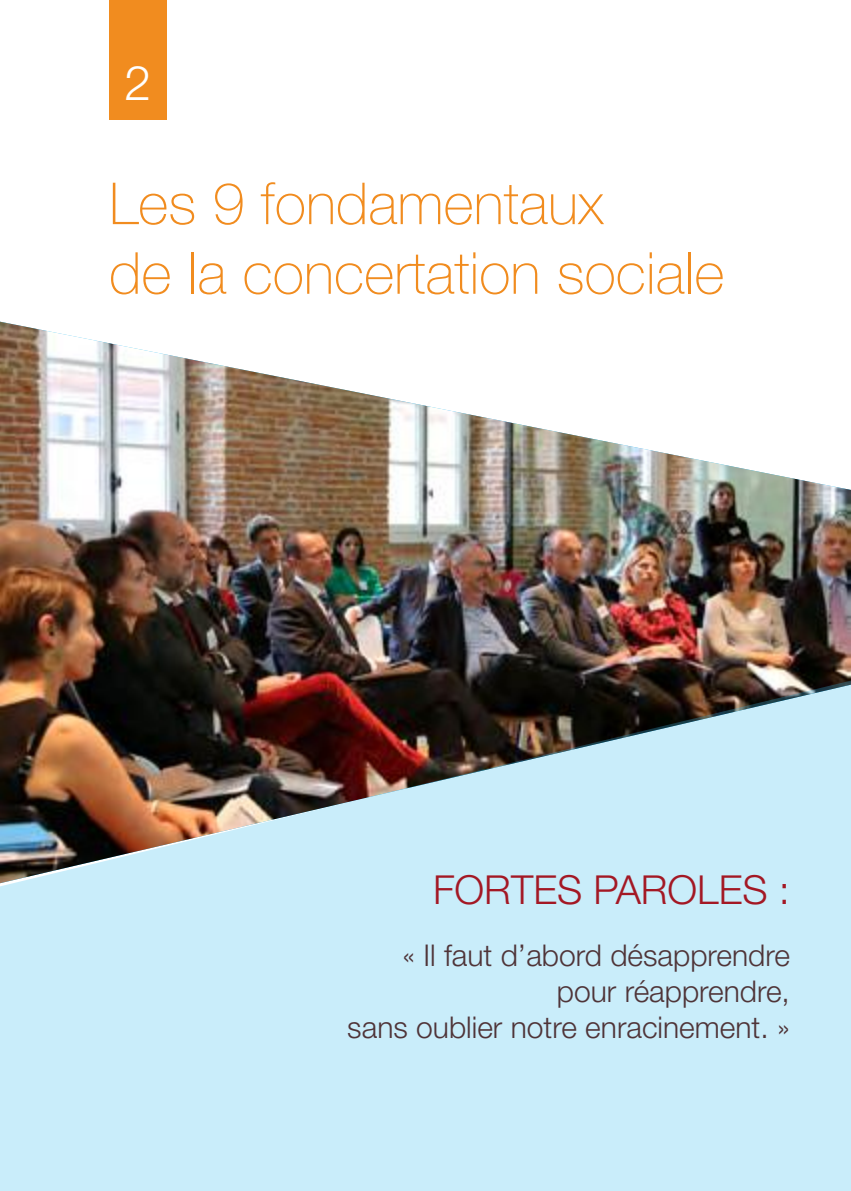
<style>
.page{position:relative;width:851px;height:1191px;background:#fff}
.page>*{position:absolute;margin:0;border:0;box-sizing:border-box;transform-origin:0 0}
.t1{font:100 58px/69.6px "Helvetica Neue LT Std";color:#f18c1f}
.t2{font:300 48px "Helvetica Neue LT Std";color:#fff}
.t3{font:300 40px "Helvetica Neue LT Std";color:#a31824}
.t4{font:300 30px/36px "Helvetica Neue LT Std";color:#4f3438;text-align:right}
</style>
<div class="page">
<div style="left:109px;top:0;width:58px;height:119px;background:#f18c1f"></div>
<img style="left:0;top:322px;width:850px;height:358px">
<svg style="left:0;top:680px;width:850px;height:511px;background:#afc7cf"></svg>
<h2 class="t2" style="left:124px;top:53px;width:28px">2</h2>
<h1 class="t1" style="left:109px;top:169px;width:616px">Les 9 fondamentaux<br>de la concertation sociale</h1>
<h3 class="t3" style="left:433px;top:865px;width:358px">FORTES PAROLES :</h3>
<p class="t4" style="left:347px;top:936px;width:444px">« Il faut d’abord désapprendre pour réapprendre,<br>sans oublier notre enracinement. »</p>
</div>
